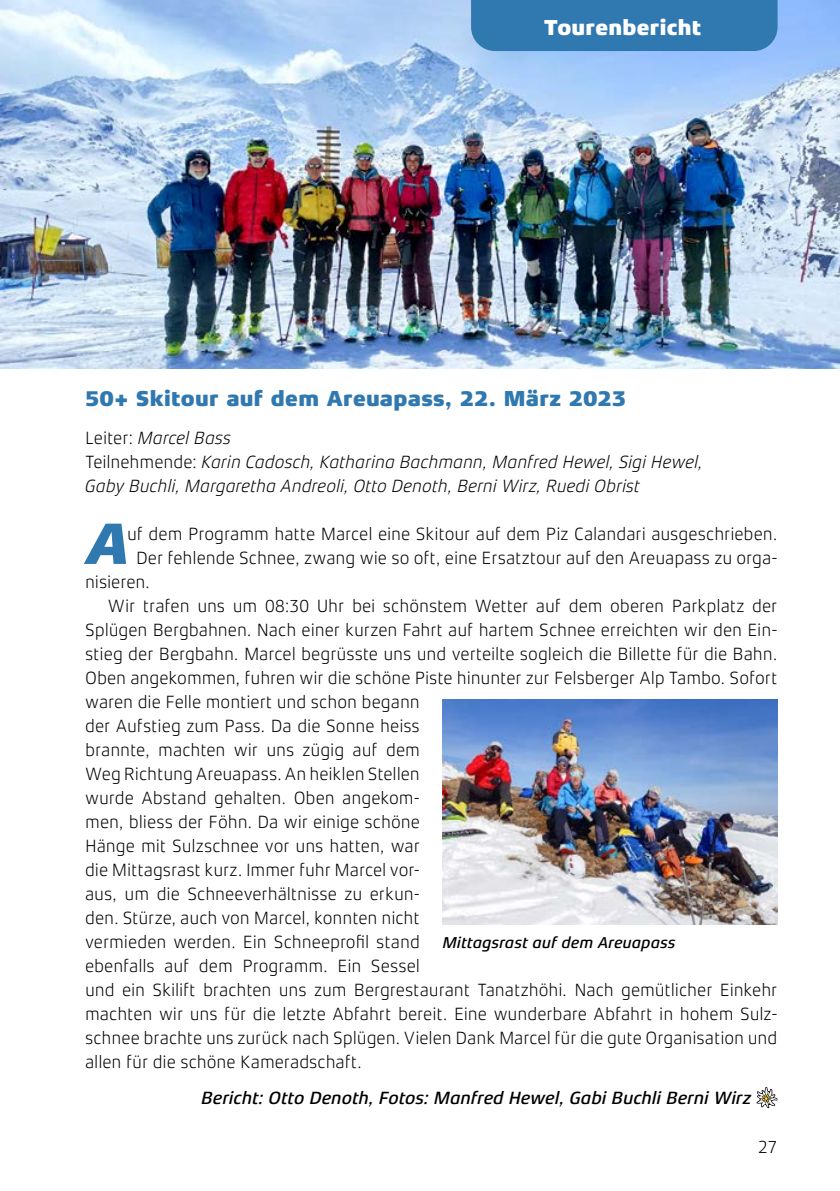
<style>
.page{position:relative;width:840px;height:1191px;background:#fff}
.page>*{position:absolute;margin:0;border:0;box-sizing:border-box;transform-origin:0 0}
.t1{font:italic 800 59.2px "Xenois Sans Pro";color:#3078b0}
.t2{font:800 22px "Xenois Sans Pro";letter-spacing:.01em;color:#3078b0}
.t3{font:800 22px "Xenois Sans Pro";letter-spacing:.01em;color:#fff}
.t4{font:300 18px "Xenois Sans Pro";letter-spacing:-.01em;color:#000}
.t5{font:italic 300 18px/24px "Xenois Sans Pro";letter-spacing:-.01em;color:#000}
.t6{font:italic 500 18px "Xenois Sans Pro";letter-spacing:-.005em;color:#000}
.t7{font:italic 500 16px "Xenois Sans Pro";color:#000}
.s1{font-style:normal}
</style>
<div class="page">
<img style="left:0;top:0;width:839px;height:368px">
<svg style="left:756px;top:1087px;width:22px;height:21px"></svg>
<div style="left:471px;top:0;width:306px;height:51px;background:#3078b0"></div>
<img style="left:442px;top:699px;width:335px;height:225px">
<p class="t3" style="left:544px;top:15px;width:158px">Tourenbericht</p>
<p class="t2" style="left:85px;top:386px;width:542px">50+ Skitour auf dem Areuapass, 22. März 2023</p>
<p class="t5" style="left:85px;top:426px;width:619px"><span class="s1">Leiter:</span> Marcel Bass<br><span class="s1">Teilnehmende:</span> Karin Cadosch, Katharina Bachmann, Manfred Hewel, Sigi Hewel,<br>Gaby Buchli, Margaretha Andreoli, Otto Denoth, Berni Wirz, Ruedi Obrist</p>
<h1 class="t1" style="left:88px;top:510px;width:44px">A</h1>
<p class="t4" style="left:127px;top:523px;width:651px">uf dem Programm hatte Marcel eine Skitour auf dem Piz Calandari ausgeschrieben.</p>
<p class="t4" style="left:136px;top:547px;width:642px">Der fehlende Schnee, zwang wie so oft, eine Ersatztour auf den Areuapass zu orga-</p>
<p class="t4" style="left:85px;top:571px;width:66px">nisieren.</p>
<p class="t4" style="left:108px;top:595px;width:670px">Wir trafen uns um 08:30 Uhr bei schönstem Wetter auf dem oberen Parkplatz der</p>
<p class="t4" style="left:85px;top:619px;width:693px">Splügen Bergbahnen. Nach einer kurzen Fahrt auf hartem Schnee erreichten wir den Ein-</p>
<p class="t4" style="left:85px;top:643px;width:693px">stieg der Bergbahn. Marcel begrüsste uns und verteilte sogleich die Billette für die Bahn.</p>
<p class="t4" style="left:85px;top:667px;width:693px">Oben angekommen, fuhren wir die schöne Piste hinunter zur Felsberger Alp Tambo. Sofort</p>
<p class="t4" style="left:85px;top:691px;width:336px">waren die Felle montiert und schon begann</p>
<p class="t4" style="left:85px;top:715px;width:336px">der Aufstieg zum Pass. Da die Sonne heiss</p>
<p class="t4" style="left:85px;top:739px;width:336px">brannte, machten wir uns zügig auf dem</p>
<p class="t4" style="left:85px;top:763px;width:336px">Weg Richtung Areuapass. An heiklen Stellen</p>
<p class="t4" style="left:85px;top:787px;width:336px">wurde Abstand gehalten. Oben angekom-</p>
<p class="t4" style="left:85px;top:811px;width:336px">men, bliess der Föhn. Da wir einige schöne</p>
<p class="t4" style="left:85px;top:835px;width:336px">Hänge mit Sulzschnee vor uns hatten, war</p>
<p class="t4" style="left:85px;top:859px;width:336px">die Mittagsrast kurz. Immer fuhr Marcel vor-</p>
<p class="t4" style="left:85px;top:883px;width:336px">aus, um die Schneeverhältnisse zu erkun-</p>
<p class="t4" style="left:85px;top:907px;width:336px">den. Stürze, auch von Marcel, konnten nicht</p>
<p class="t4" style="left:85px;top:931px;width:336px">vermieden werden. Ein Schneeprofil stand</p>
<p class="t4" style="left:85px;top:955px;width:336px">ebenfalls auf dem Programm. Ein Sessel</p>
<p class="t4" style="left:85px;top:979px;width:693px">und ein Skilift brachten uns zum Bergrestaurant Tanatzhöhi. Nach gemütlicher Einkehr</p>
<p class="t4" style="left:85px;top:1003px;width:693px">machten wir uns für die letzte Abfahrt bereit. Eine wunderbare Abfahrt in hohem Sulz-</p>
<p class="t4" style="left:85px;top:1027px;width:693px">schnee brachte uns zurück nach Splügen. Vielen Dank Marcel für die gute Organisation und</p>
<p class="t4" style="left:85px;top:1051px;width:278px">allen für die schöne Kameradschaft.</p>
<p class="t6" style="left:201px;top:1087px;width:551px">Bericht: Otto Denoth, Fotos: Manfred Hewel, Gabi Buchli Berni Wirz</p>
<p class="t7" style="left:442px;top:933px;width:234px">Mittagsrast auf dem Areuapass</p>
<p class="t4" style="left:757px;top:1137px;width:21px">27</p>
</div>
